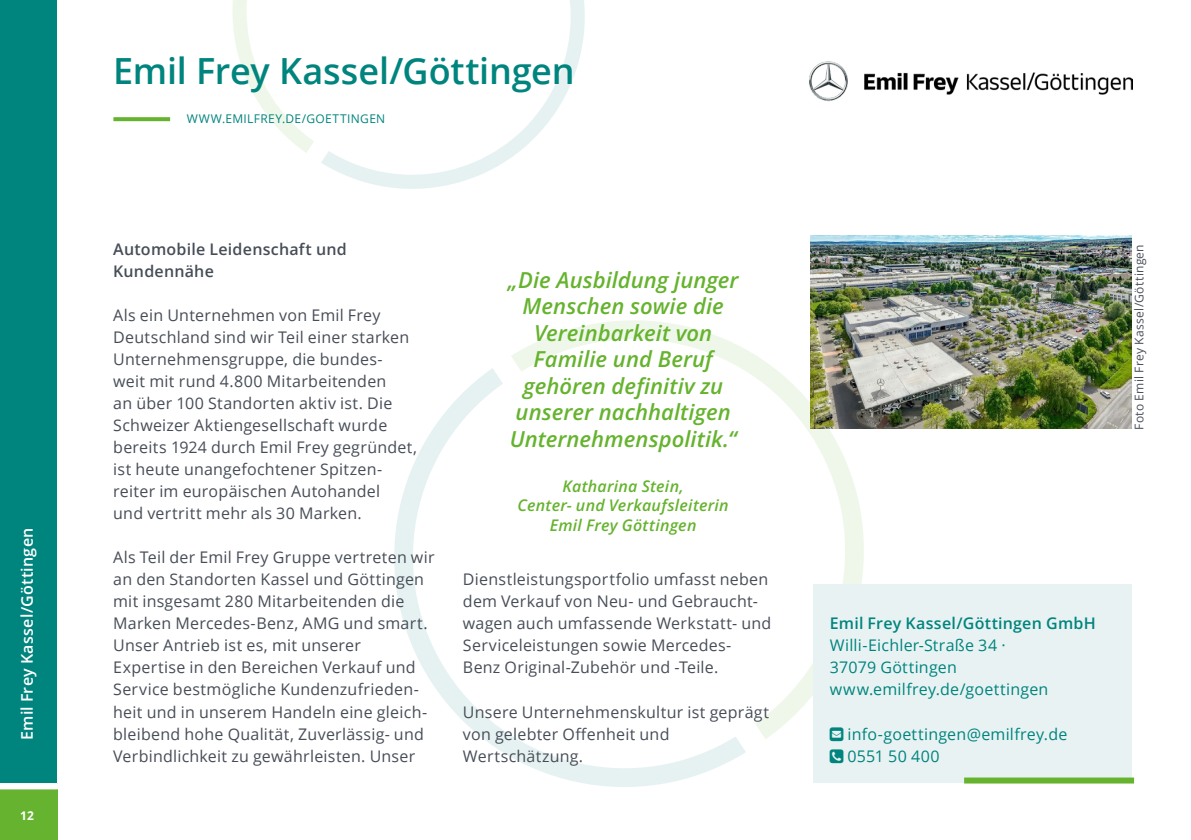
<style>
.page{position:relative;width:1191px;height:840px;background:#fff}
.page>*{position:absolute;margin:0;border:0;box-sizing:border-box;transform-origin:0 0}
.t1{font:600 36px "Open Sans";letter-spacing:-.005em;color:#00847e}
.t2{font:italic 600 22px/26.4px "Open Sans";color:#65b32e;text-align:center}
.t3{font:16px/22px "Open Sans";letter-spacing:.015em;color:#474d57}
.t4{font:16px/22px "Open Sans";letter-spacing:.015em;color:#00847e}
.t5{font:italic 600 16px/19.2px "Open Sans";letter-spacing:.015em;color:#65b32e;text-align:center}
.t6{font:600 16px/22px "Open Sans";letter-spacing:.015em;color:#474d57}
.t7{font:600 16px "Open Sans";letter-spacing:.015em;color:#00847e}
.t8{font:600 16px "Open Sans";letter-spacing:.015em;color:#fff}
.t9{font:12px "Open Sans";letter-spacing:.025em;color:#474d57}
.t10{font:12px "Open Sans";letter-spacing:.03em;color:#00847e}
.t11{font:700 12px "Open Sans";color:#fff}
.s1{font-style:inherit}
</style>
<div class="page">
<div style="left:0;top:0;width:57px;height:839px;background:#00847e"></div>
<div style="left:0;top:782px;width:57px;height:57px;background:#65b32e"></div>
<svg style="left:321px;top:0;width:264px;height:189px"></svg>
<svg style="left:233px;top:0;width:264px;height:153px"></svg>
<svg style="left:394px;top:368px;width:352px;height:419px"></svg>
<svg style="left:511px;top:318px;width:355px;height:421px"></svg>
<div style="left:0;top:782px;width:159px;height:6px;background:#fff"></div>
<img style="left:809px;top:61px;width:323px;height:40px">
<div style="left:812px;top:584px;width:319px;height:198px;background:#e8f2f2"></div>
<img style="left:811px;top:236px;width:320px;height:192px">
<svg style="left:113px;top:117px;width:57px;height:4px"></svg>
<div style="left:964px;top:777px;width:170px;height:6px;background:#65b32e"></div>
<p class="t8" style="left:16px;top:739px;width:214px;rotate:-90deg">Emil Frey Kassel/Göttingen</p>
<p class="t11" style="left:20px;top:806px;width:15px">12</p>
<h1 class="t1" style="left:113px;top:46px;width:463px">Emil Frey Kassel/Göttingen</h1>
<p class="t10" style="left:187px;top:110px;width:200px">WWW.EMILFREY.DE/GOETTINGEN</p>
<p class="t6" style="left:113px;top:238px;width:235px"><span class="s1">Autom</span>obile Leidenschaft und<br>Kunden<span class="s1">nähe</span></p>
<p class="t3" style="left:113px;top:303px;width:305px">Als ein Unternehmen von Emil Frey Deutschland sind wir Teil einer starken Unternehmensgruppe, die bundes&shy;weit mit rund 4.800 Mitarbeitenden<br>an über 100 Standorten aktiv ist. Die Schweizer Aktiengesellschaft wurde bereits 1924 durch Emil Frey gegründet, ist heute unangefochtener Spitzen&shy;reiter im europäischen Autohandel<br>und vertritt mehr als 30 Marken.</p>
<p class="t3" style="left:113px;top:545px;width:323px">Als Teil der Emil Frey Gruppe vertreten wir an den Standorten Kassel und Göttingen mit insgesamt 280 Mitarbeitenden die Marken Mercedes-Benz, AMG und smart.<br>Unser Antrieb ist es, mit unserer Expertise in den Bereichen Verkauf und Service bestmögliche Kundenzufrieden&shy;heit und in unserem Handeln eine gleich&shy;bleibend hohe Qualität, Zuverlässig- und Verbindlichkeit zu gewährleisten. Unser</p>
<h2 class="t2" style="left:508px;top:266px;width:232px">„Die Ausbildung junger<br>Menschen sowie die<br>Vereinbarkeit von<br>Familie und Beruf gehören definitiv zu unserer nachhaltigen<br>Unternehmenspolitik.“</h2>
<p class="t5" style="left:517px;top:476px;width:213px">Katharina Stein,<br>Center- und Verkaufsleiterin<br>Emil Frey Göttingen</p>
<p class="t3" style="left:463px;top:567px;width:310px">Dienstleistungsportfolio umfasst neben dem Verkauf von Neu- und Gebraucht&shy;wagen auch umfassende Werkstatt- und Serviceleistungen sowie Mercedes-Benz Original-Zubehör und -Teile.</p>
<p class="t3" style="left:463px;top:699px;width:308px">Unsere Unternehmenskultur ist geprägt von gelebter Offenheit und<br>Wertschätzung.</p>
<p class="t9" style="left:1130px;top:429px;width:187px;rotate:-90deg">Foto Emil Frey Kassel/Göttingen</p>
<p class="t7" style="left:829px;top:612px;width:267px">Emil Frey Kassel/Göttingen GmbH</p>
<p class="t4" style="left:829px;top:633px;width:220px">Willi-Eichler-Straße 34 ·<br>37079 Göttingen www.emilfrey.de/goettingen</p>
<p class="t4" style="left:847px;top:721px;width:221px">info-goettingen@emilfrey.de<br>0551 50 400</p>
</div>
